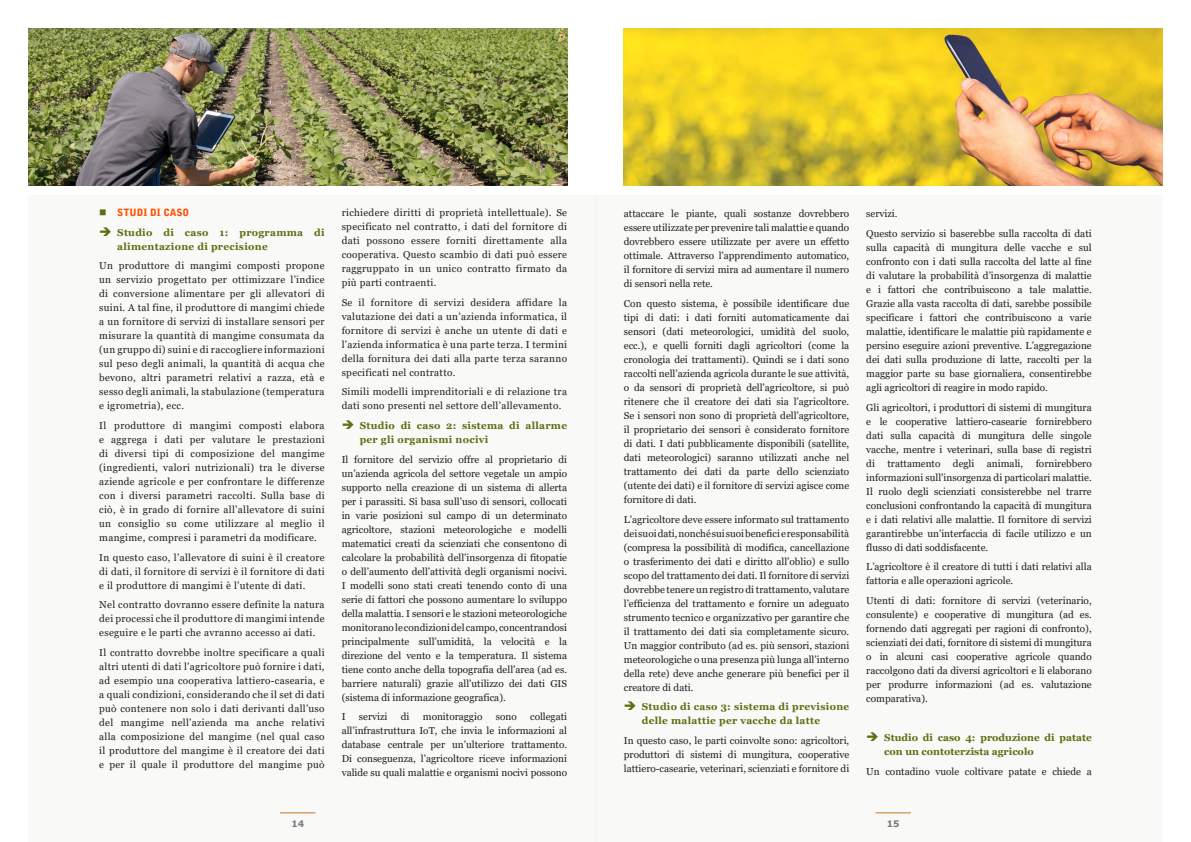
<style>
.page{position:relative;width:1191px;height:842px;background:#fff}
.page>*{position:absolute;margin:0;border:0;box-sizing:border-box;transform-origin:0 0}
.t1{font:10px/14px "Georgia";color:#231f20;text-align:justify}
.t2{font:700 10px/14px "Georgia";letter-spacing:.03em;color:#5e6e13}
.t3{font:10px/14px "Georgia";letter-spacing:.03em;color:#231f20}
.t4{font:700 10px/14px "Georgia";color:#5e6e13}
.t5{font:900 10px "Bell Gothic Std";color:#ff5000}
.t6{font:700 9px "Verdana";color:#717074}
</style>
<div class="page">
<div style="left:28px;top:196px;width:567px;height:646px;background:#f9f9f7"></div>
<img style="left:28px;top:28px;width:539px;height:158px">
<div style="left:595px;top:196px;width:567px;height:646px;background:#f9f9f7"></div>
<img style="left:624px;top:28px;width:538px;height:158px">
<p class="t5" style="left:117px;top:206px;width:73px">STUDI DI CASO</p>
<p class="t2" style="left:117px;top:225px;width:209px">Studio di caso 1: programma di alimentazione di precisione</p>
<p class="t1" style="left:99px;top:259px;width:227px">Un produttore di mangimi composti propone un servizio progettato per ottimizzare l’indice di conversione alimentare per gli allevatori di suini. A tal fine, il produttore di mangimi chiede a un fornitore di servizi di installare sensori per misurare la quantità di mangime consumata da (un gruppo di) suini e di raccogliere informazioni sul peso degli animali, la quantità di acqua che bevono, altri parametri relativi a razza, età e sesso degli animali, la stabulazione (temperatura e igrometria), ecc.</p>
<p class="t1" style="left:99px;top:419px;width:227px">Il produttore di mangimi composti elabora e aggrega i dati per valutare le prestazioni di diversi tipi di composizione del mangime (ingredienti, valori nutrizionali) tra le diverse aziende agricole e per confrontare le differenze con i diversi parametri raccolti. Sulla base di ciò, è in grado di fornire all’allevatore di suini un consiglio su come utilizzare al meglio il mangime, compresi i parametri da modificare.</p>
<p class="t1" style="left:99px;top:550px;width:227px">In questo caso, l’allevatore di suini è il creatore di dati, il fornitore di servizi è il fornitore di dati e il produttore di mangimi è l’utente di dati.</p>
<p class="t1" style="left:99px;top:598px;width:227px">Nel contratto dovranno essere definite la natura dei processi che il produttore di mangimi intende eseguire e le parti che avranno accesso ai dati.</p>
<p class="t1" style="left:99px;top:646px;width:227px">Il contratto dovrebbe inoltre specificare a quali altri utenti di dati l’agricoltore può fornire i dati, ad esempio una cooperativa lattiero-casearia, e a quali condizioni, considerando che il set di dati può contenere non solo i dati derivanti dall’uso del mangime nell’azienda ma anche relativi alla composizione del mangime (nel qual caso il produttore del mangime è il creatore dei dati e per il quale il produttore del mangime può</p>
<p class="t1" style="left:342px;top:206px;width:227px">richiedere diritti di proprietà intellettuale). Se specificato nel contratto, i dati del fornitore di dati possono essere forniti direttamente alla cooperativa. Questo scambio di dati può essere raggruppato in un unico contratto firmato da più parti contraenti.</p>
<p class="t1" style="left:342px;top:295px;width:227px">Se il fornitore di servizi desidera affidare la valutazione dei dati a un’azienda informatica, il fornitore di servizi è anche un utente di dati e l’azienda informatica è una parte terza. I termini della fornitura dei dati alla parte terza saranno specificati nel contratto.</p>
<p class="t3" style="left:342px;top:385px;width:227px">Simili modelli imprenditoriali e di relazione tra dati sono presenti nel settore dell’allevamento.</p>
<p class="t2" style="left:360px;top:418px;width:209px">Studio di caso 2: sistema di allarme per gli organismi nocivi</p>
<p class="t1" style="left:342px;top:452px;width:227px">Il fornitore del servizio offre al proprietario di un’azienda agricola del settore vegetale un ampio supporto nella creazione di un sistema di allerta per i parassiti. Si basa sull’uso di sensori, collocati in varie posizioni sul campo di un determinato agricoltore, stazioni meteorologiche e modelli matematici creati da scienziati che consentono di calcolare la probabilità dell’insorgenza di fitopatie o dell’aumento dell’attività degli organismi nocivi.<br>I modelli sono stati creati tenendo conto di una serie di fattori che possono aumentare lo sviluppo della malattia. I sensori e le stazioni meteorologiche monitorano le condizioni del campo, concentrandosi principalmente sull’umidità, la velocità e la direzione del vento e la temperatura. Il sistema tiene conto anche della topografia dell’area (ad es. barriere naturali) grazie all’utilizzo dei dati GIS (sistema di informazione geografica).</p>
<p class="t1" style="left:342px;top:710px;width:5px">I</p>
<p class="t1" style="left:359px;top:710px;width:30px">servizi</p>
<p class="t1" style="left:401px;top:710px;width:10px">di</p>
<p class="t1" style="left:423px;top:710px;width:61px">monitoraggio</p>
<p class="t1" style="left:496px;top:710px;width:23px">sono</p>
<p class="t1" style="left:342px;top:710px;width:227px;text-indent:188px">collegati all’infrastruttura IoT, che invia le informazioni al database centrale per un’ulteriore trattamento.<br>Di conseguenza, l’agricoltore riceve informazioni valide su quali malattie e organismi nocivi possono</p>
<p class="t1" style="left:624px;top:207px;width:227px">attaccare le piante, quali sostanze dovrebbero essere utilizzate per prevenire tali malattie e quando dovrebbero essere utilizzate per avere un effetto ottimale. Attraverso l’apprendimento automatico, il fornitore di servizi mira ad aumentare il numero di sensori nella rete.</p>
<p class="t1" style="left:624px;top:297px;width:227px">Con questo sistema, è possibile identificare due tipi di dati: i dati forniti automaticamente dai sensori (dati meteorologici, umidità del suolo, ecc.), e quelli forniti dagli agricoltori (come la cronologia dei trattamenti). Quindi se i dati sono raccolti nell’azienda agricola durante le sue attività, o da sensori di proprietà dell’agricoltore, si può ritenere che il creatore dei dati sia l’agricoltore.<br>Se i sensori non sono di proprietà dell’agricoltore, il proprietario dei sensori è considerato fornitore di dati. I dati pubblicamente disponibili (satellite, dati meteorologici) saranno utilizzati anche nel trattamento dei dati da parte dello scienziato (utente dei dati) e il fornitore di servizi agisce come fornitore di dati.</p>
<p class="t1" style="left:624px;top:512px;width:227px">L’agricoltore deve essere informato sul trattamento dei suoi dati, nonché sui suoi benefici e responsabilità (compresa la possibilità di modifica, cancellazione o trasferimento dei dati e diritto all’oblio) e sullo scopo del trattamento dei dati. Il fornitore di servizi dovrebbe tenere un registro di trattamento, valutare l’efficienza del trattamento e fornire un adeguato strumento tecnico e organizzativo per garantire che il trattamento dei dati sia completamente sicuro.<br>Un maggior contributo (ad es. più sensori, stazioni meteorologiche o una presenza più lunga all’interno della rete) deve anche generare più benefici per il creatore di dati.</p>
<p class="t2" style="left:642px;top:700px;width:209px">Studio di caso 3: sistema di previsione delle malattie per vacche da latte</p>
<p class="t1" style="left:624px;top:734px;width:227px">In questo caso, le parti coinvolte sono: agricoltori, produttori di sistemi di mungitura, cooperative lattiero-casearie, veterinari, scienziati e fornitore di</p>
<p class="t1" style="left:866px;top:207px;width:33px">servizi.</p>
<p class="t1" style="left:866px;top:227px;width:227px">Questo servizio si baserebbe sulla raccolta di dati sulla capacità di mungitura delle vacche e sul confronto con i dati sulla raccolta del latte al fine di valutare la probabilità d’insorgenza di malattie e i fattori che contribuiscono a tale malattie.<br>Grazie alla vasta raccolta di dati, sarebbe possibile specificare i fattori che contribuiscono a varie malattie, identificare le malattie più rapidamente e persino eseguire azioni preventive. L’aggregazione dei dati sulla produzione di latte, raccolti per la maggior parte su base giornaliera, consentirebbe agli agricoltori di reagire in modo rapido.</p>
<p class="t1" style="left:866px;top:400px;width:227px">Gli agricoltori, i produttori di sistemi di mungitura e le cooperative lattiero-casearie fornirebbero dati sulla capacità di mungitura delle singole vacche, mentre i veterinari, sulla base di registri di</p>
<p class="t1" style="left:866px;top:456px;width:227px;text-indent:169px">fornirebbero informazioni sull’insorgenza di particolari malattie.<br>Il ruolo degli scienziati consisterebbe nel trarre conclusioni confrontando la capacità di mungitura e i dati relativi alle malattie. Il fornitore di servizi garantirebbe un’interfaccia di facile utilizzo e un flusso di dati soddisfacente.</p>
<p class="t1" style="left:866px;top:560px;width:227px">L’agricoltore è il creatore di tutti i dati relativi alla fattoria e alle operazioni agricole.</p>
<p class="t1" style="left:866px;top:594px;width:227px">Utenti di dati: fornitore di servizi (veterinario, consulente) e cooperative di mungitura (ad es. fornendo dati aggregati per ragioni di confronto), scienziati dei dati, fornitore di sistemi di mungitura o in alcuni casi cooperative agricole quando raccolgono dati da diversi agricoltori e li elaborano per produrre informazioni (ad es. valutazione comparativa).</p>
<p class="t4" style="left:884px;top:731px;width:209px">Studio di caso 4: produzione di patate con un contoterzista agricolo</p>
<p class="t1" style="left:866px;top:765px;width:227px">Un contadino vuole coltivare patate e chiede a</p>
<p class="t1" style="left:887px;top:456px;width:54px">trattamento</p>
<p class="t1" style="left:953px;top:456px;width:23px">degli</p>
<p class="t1" style="left:987px;top:456px;width:38px">animali,</p>
<p class="t6" style="left:291px;top:818px;width:14px">14</p>
<p class="t6" style="left:887px;top:818px;width:14px">15</p>
</div>
